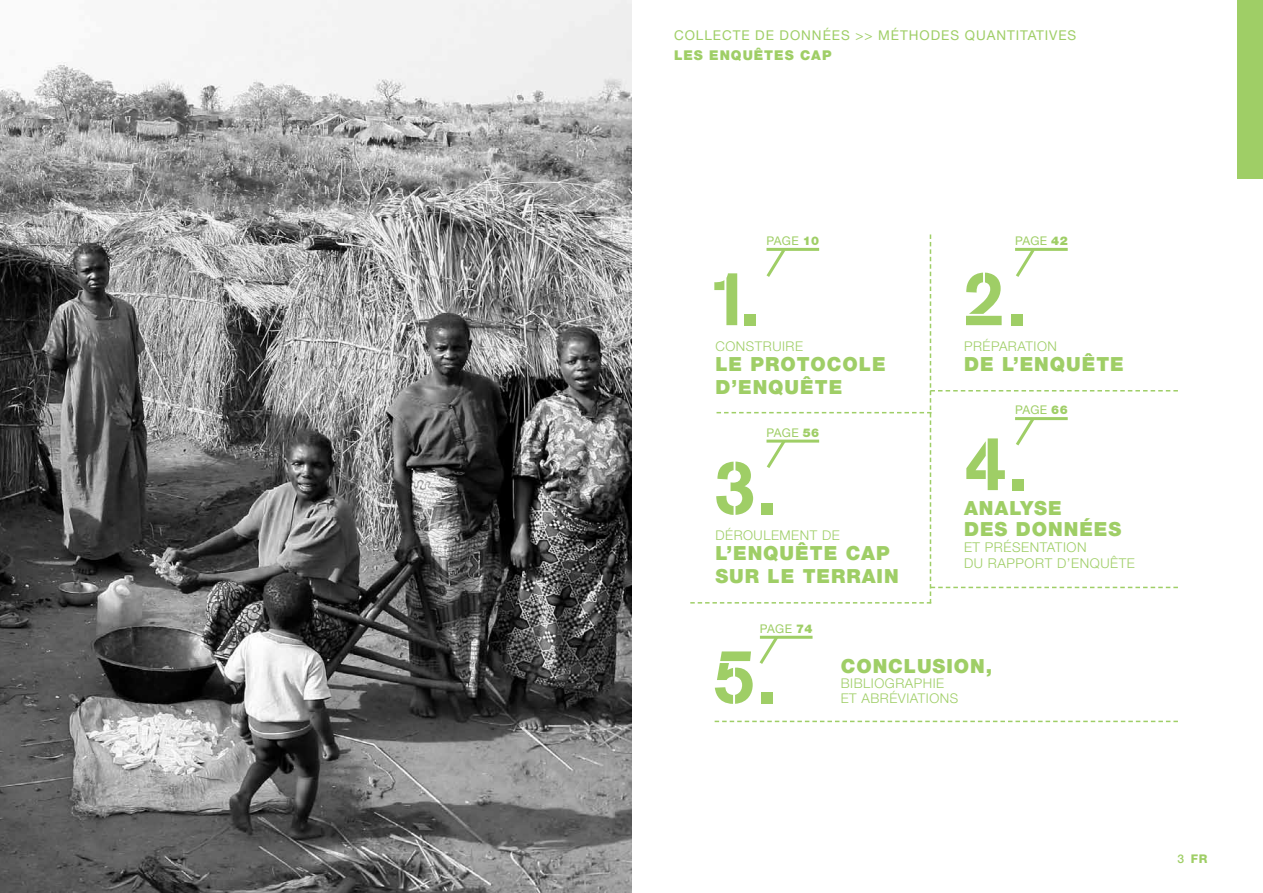
<style>
.page{position:relative;width:1263px;height:893px;background:#fff}
.page>*{position:absolute;margin:0;border:0;box-sizing:border-box;transform-origin:0 0}
.t1{font:75px "AG Book Stencil";color:#9fce66}
.t2{font:900 19.5px/22.5px "Helvetica Neue";letter-spacing:.05em;color:#9fce66}
.t3{font:13.5px "Helvetica Neue";letter-spacing:.07em;color:#9fce66}
.t4{font:300 13.5px/16.5px "Helvetica Neue";letter-spacing:.04em;color:#9fce66}
.t5{font:900 13.5px "Helvetica Neue";letter-spacing:.07em;color:#9fce66}
.t6{font:300 13.35px "Helvetica Neue";letter-spacing:.04em;color:#9fce66}
.t7{font:12px "Helvetica Neue";letter-spacing:-.005em;color:#9fce66}
.t8{font:800 12px "Helvetica Neue";color:#9fce66}
.s1{font-weight:900}
.s2{font-weight:500}
</style>
<div class="page">
<svg style="left:759px;top:635px;width:22px;height:29px"></svg>
<svg style="left:690px;top:234px;width:488px;height:370px"></svg>
<svg style="left:715px;top:721px;width:463px;height:1px"></svg>
<hr style="left:760px;top:636px;width:52px;height:3px;background:#9fce66">
<img style="left:0;top:0;width:631px;height:893px">
<div style="left:1237px;top:0;width:26px;height:179px;background:#9fce66"></div>
<p class="t3" style="left:674px;top:28px;width:404px">COLLECTE DE DONNÉES &gt;&gt; MÉTHODES QUANTITATIVES</p>
<p class="t5" style="left:674px;top:47px;width:159px">LES ENQUÊTES CAP</p>
<p class="t7" style="left:766px;top:233px;width:54px">PAG E <span class="s1">10</span></p>
<h1 class="t1" style="left:709px;top:254px;width:52px">1.</h1>
<p class="t6" style="left:715px;top:338px;width:89px">CONSTRUIRE</p>
<p class="t2" style="left:715px;top:353px;width:51px">LE PROTOCOLE<br>D’ENQUÊTE</p>
<p class="t7" style="left:766px;top:425px;width:54px">PAG E <span class="s1">56</span></p>
<h1 class="t1" style="left:713px;top:443px;width:65px">3.</h1>
<p class="t6" style="left:715px;top:527px;width:126px">DÉROULEMENT DE</p>
<p class="t2" style="left:715px;top:542px;width:34px">L’ENQUÊTE</p>
<p class="t2" style="left:846px;top:542px;width:16px">CAP</p>
<p class="t2" style="left:715px;top:565px;width:16px">SUR</p>
<p class="t2" style="left:768px;top:565px;width:50px">LE TERRAIN</p>
<p class="t7" style="left:1015px;top:233px;width:54px">PAG E <span class="s1">42</span></p>
<h1 class="t1" style="left:963px;top:254px;width:65px">2.</h1>
<p class="t6" style="left:964px;top:338px;width:94px">PRÉPARATION</p>
<p class="t2" style="left:964px;top:353px;width:72px">DE L’ENQU</p>
<p class="t2" style="left:1082px;top:353px;width:29px">ÊTE</p>
<p class="t7" style="left:1015px;top:403px;width:54px">PAG E <span class="s1">66</span></p>
<h1 class="t1" style="left:965px;top:419px;width:65px">4.</h1>
<p class="t2" style="left:964px;top:497px;width:16px">ANAL</p>
<p class="t2" style="left:1020px;top:497px;width:29px">YSE</p>
<p class="t2" style="left:964px;top:518px;width:16px">DES</p>
<p class="t2" style="left:1016px;top:518px;width:16px">DONNÉES</p>
<p class="t4" style="left:964px;top:539px;width:172px">ET PRÉSENTATION<br>DU RAPPORT D’ENQUÊTE</p>
<p class="t7" style="left:760px;top:621px;width:54px">PAG E <span class="s1">74</span></p>
<h1 class="t1" style="left:713px;top:632px;width:65px">5.</h1>
<p class="t2" style="left:841px;top:655px;width:153px">CONCLUSION,</p>
<p class="t6" style="left:841px;top:675px;width:18px">BIBLIO</p>
<p class="t6" style="left:885px;top:675px;width:20px">GRAP</p>
<p class="t6" style="left:923px;top:675px;width:17px">HIE</p>
<p class="t6" style="left:841px;top:690px;width:31px">ET ABRÉ</p>
<p class="t6" style="left:898px;top:690px;width:17px">VIATIONS</p>
<p class="t8" style="left:1177px;top:851px;width:23px"><span class="s2">3</span> fr</p>
</div>
